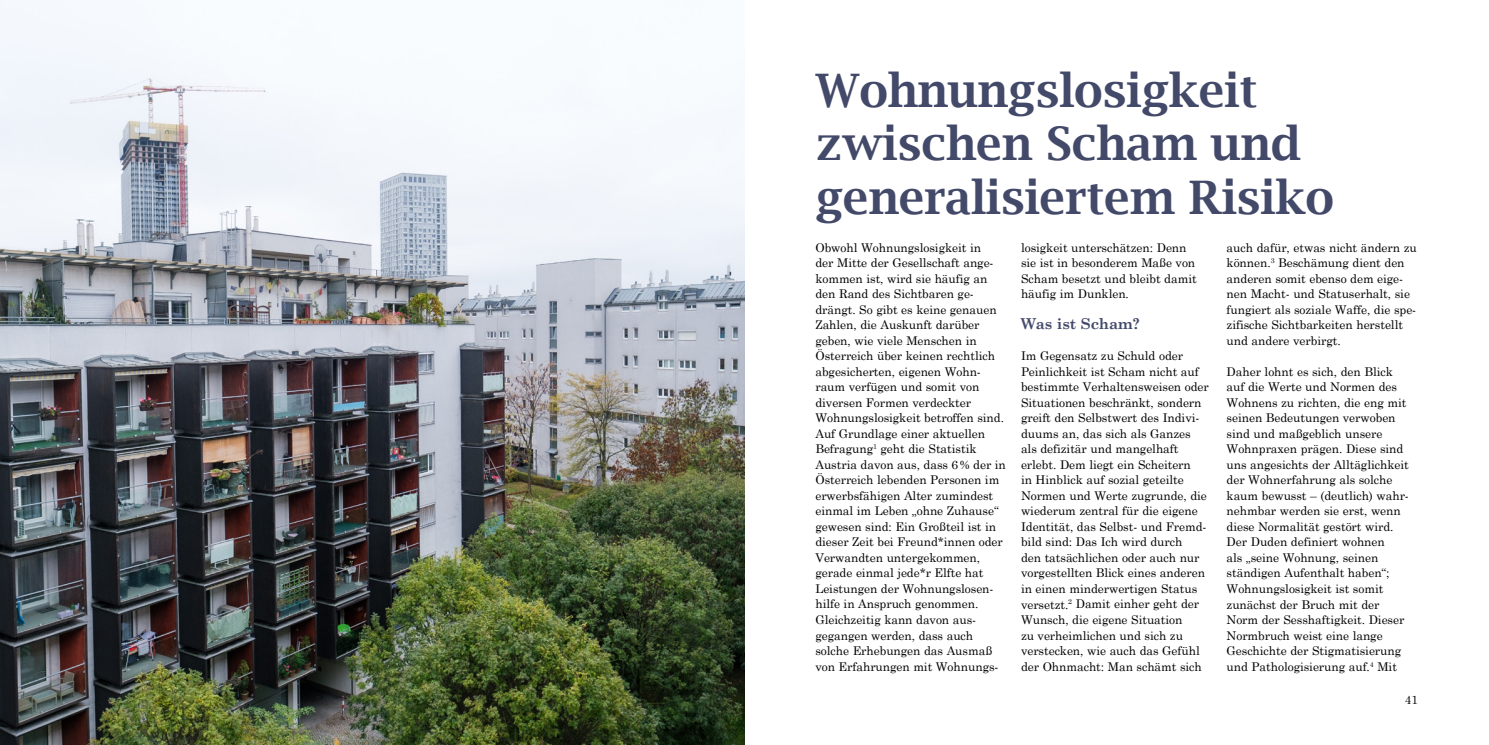
<style>
.page{position:relative;width:1489px;height:745px;background:#fff}
.page>*{position:absolute;margin:0;border:0;box-sizing:border-box;transform-origin:0 0}
.t1{font:600 46.25px/53.8px "Lucida Bright";letter-spacing:-.005em;color:#434969}
.t2{font:700 15px "Century Schoolbook";letter-spacing:-.005em;color:#434969}
.t3{font:12px/15.5px "Century Schoolbook";letter-spacing:-.005em;color:#000}
.t4{font:11.88px "Century Schoolbook";color:#000}
</style>
<div class="page">
<img style="left:0;top:3px;width:744px;height:741px">
<h1 class="t1" style="left:815px;top:63px;width:520px">Wohnungslosigkeit zwischen Scham und generalisiertem Risiko</h1>
<p class="t3" style="left:815px;top:238px;width:192px">Obwohl Wohnungslosigkeit in<br>der Mitte der Gesellschaft ange&shy;kommen ist, wird sie häufig an den Rand des Sichtbaren ge&shy;drängt. So gibt es keine genauen<br>Zahlen, die Auskunft darüber geben, wie viele Menschen in<br>Österreich über keinen rechtlich abgesicherten, eigenen Wohn&shy;raum verfügen und somit von diversen Formen verdeckter<br>Wohnungslosigkeit betroffen sind.<br>Auf Grundlage einer aktuellen<br>Befragung<sup>1</sup> geht die Statistik<br>Austria davon aus, dass 6% der in<br>Österreich lebenden Personen im erwerbsfähigen Alter zumindest einmal im Leben „ohne Zuhause“ gewesen sind: Ein Großteil ist in dieser Zeit bei Freund*innen oder<br>Verwandten untergekommen, gerade einmal jede*r Elfte hat<br>Leistungen der Wohnungslosen&shy;hilfe in Anspruch genommen.<br>Gleichzeitig kann davon aus&shy;gegangen werden, dass auch solche Erhebungen das Ausmaß von Erfahrungen mit Wohnungs-</p>
<p class="t3" style="left:1020px;top:238px;width:177px">losigkeit unterschätzen: Denn sie ist in besonderem Maße von<br>Scham besetzt und bleibt damit häufig im Dunklen.</p>
<p class="t3" style="left:1226px;top:238px;width:191px">auch dafür, etwas nicht ändern zu können.<sup>3</sup> Beschämung dient den anderen somit ebenso dem eige&shy;nen Macht- und Statuserhalt, sie fungiert als soziale Waffe, die spe&shy;zifische Sichtbarkeiten herstellt und andere verbirgt.</p>
<p class="t3" style="left:1226px;top:362px;width:184px">Daher lohnt es sich, den Blick auf die Werte und Normen des<br>Wohnens zu richten, die eng mit seinen Bedeutungen verwoben sind und maßgeblich unsere<br>Wohnpraxen prägen. Diese sind uns angesichts der Alltäglichkeit der Wohnerfahrung als solche kaum bewusst – (deutlich) wahr&shy;nehmbar werden sie erst, wenn diese Normalität gestört wird.<br>Der Duden definiert wohnen<br>als „seine Wohnung, seinen ständigen Aufenthalt haben“;<br>Wohnungslosigkeit ist somit zunächst der Bruch mit der<br>Norm der Sesshaftigkeit. Dieser<br>Normbruch weist eine lange<br>Geschichte der Stigmatisierung und Pathologisierung auf.<sup>4</sup> Mit</p>
<p class="t2" style="left:1020px;top:312px;width:121px">Was ist Scham?</p>
<p class="t3" style="left:1020px;top:347px;width:189px">Im Gegensatz zu Schuld oder<br>Peinlichkeit ist Scham nicht auf bestimmte Verhaltensweisen oder<br>Situationen beschränkt, sondern greift den Selbstwert des Indivi&shy;duums an, das sich als Ganzes als defizitär und mangelhaft erlebt. Dem liegt ein Scheitern<br>in Hinblick auf sozial geteilte<br>Normen und Werte zugrunde, die wiederum zentral für die eigene<br>Identität, das Selbst- und Fremd&shy;bild sind: Das Ich wird durch<br>den tatsächlichen oder auch nur vorgestellten Blick eines anderen in einen minderwertigen Status versetzt.<sup>2</sup> Damit einher geht der<br>Wunsch, die eigene Situation<br>zu verheimlichen und sich zu verstecken, wie auch das Gefühl der Ohnmacht: Man schämt sich</p>
<p class="t4" style="left:1404px;top:689px;width:15px">41</p>
</div>
